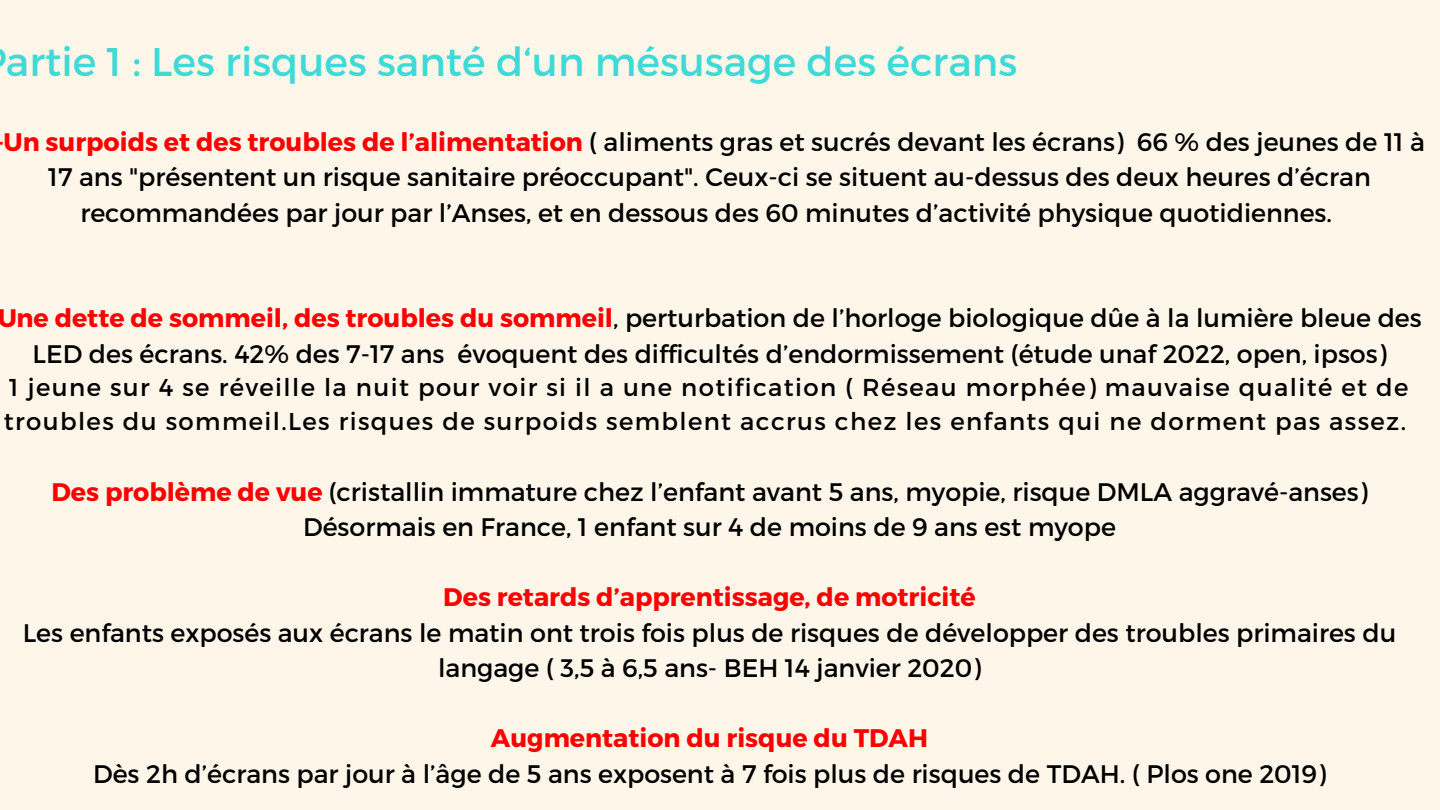
<style>
.page{position:relative;width:1440px;height:810px;background:#fff6ea}
.page>*{position:absolute;margin:0;border:0;box-sizing:border-box;transform-origin:0 0}
.t1{font:40px "Montserrat";color:#3edad8}
.t2{font:25.4px/35.2px "Montserrat";color:#000;text-align:center}
.t3{font:700 25.4px "Montserrat";color:#f00}
.t4{font:24.4px/33.8px "Montserrat";letter-spacing:.055em;color:#000}
.s1{font-weight:700;color:#f00}
</style>
<div class="page">
<p class="t1" style="left:6px;top:36px;width:1013px">artie 1 : Les risques santé d‘un mésusage des écrans</p>
<p class="t2" style="left:3px;top:123px;width:1423px"><span class="s1">Un surpoids et des troubles de l’alimentation</span> ( aliments gras et sucrés devant les écrans) 66 % des jeunes de 11 à</p>
<p class="t2" style="left:48px;top:159px;width:1324px">17 ans "présentent un risque sanitaire préoccupant". Ceux-ci se situent au-dessus des deux heures d’écran</p>
<p class="t2" style="left:80px;top:194px;width:1253px">recommandées par jour par l’Anses, et en dessous des 60 minutes d’activité physique quotidiennes.</p>
<p class="t2" style="left:-3px;top:300px;width:1426px"><span class="s1">Une dette de sommeil, des troubles du sommeil</span>, perturbation de l’horloge biologique dûe à la lumière bleue des<br>LED des écrans. 42% des 7-17 ans évoquent des difficultés d’endormissement (étude unaf 2022, open, ipsos)</p>
<p class="t4" style="left:4px;top:370px;width:1406px">1 jeune sur 4 se réveille la nuit pour voir si il a une notification ( Réseau morphée) mauvaise qualité et de troubles du sommeil.Les risques de surpoids semblent accrus chez les enfants qui ne dorment pas assez.</p>
<p class="t2" style="left:52px;top:473px;width:1318px"><span class="s1">Des problème de vue</span> (cristallin immature chez l’enfant avant 5 ans, myopie, risque DMLA aggravé-anses)</p>
<p class="t2" style="left:303px;top:508px;width:814px">Désormais en France, 1 enfant sur 4 de moins de 9 ans est myope</p>
<p class="t3" style="left:443px;top:581px;width:534px">Des retards d’apprentissage, de motricité</p>
<p class="t2" style="left:23px;top:614px;width:1375px">Les enfants exposés aux écrans le matin ont trois fois plus de risques de développer des troubles primaires du langage ( 3,5 à 6,5 ans- BEH 14 janvier 2020)</p>
<p class="t3" style="left:491px;top:722px;width:439px">Augmentation du risque du TDAH</p>
<p class="t2" style="left:93px;top:755px;width:1234px">Dès 2h d’écrans par jour à l’âge de 5 ans exposent à 7 fois plus de risques de TDAH. ( Plos one 2019)</p>
</div>
